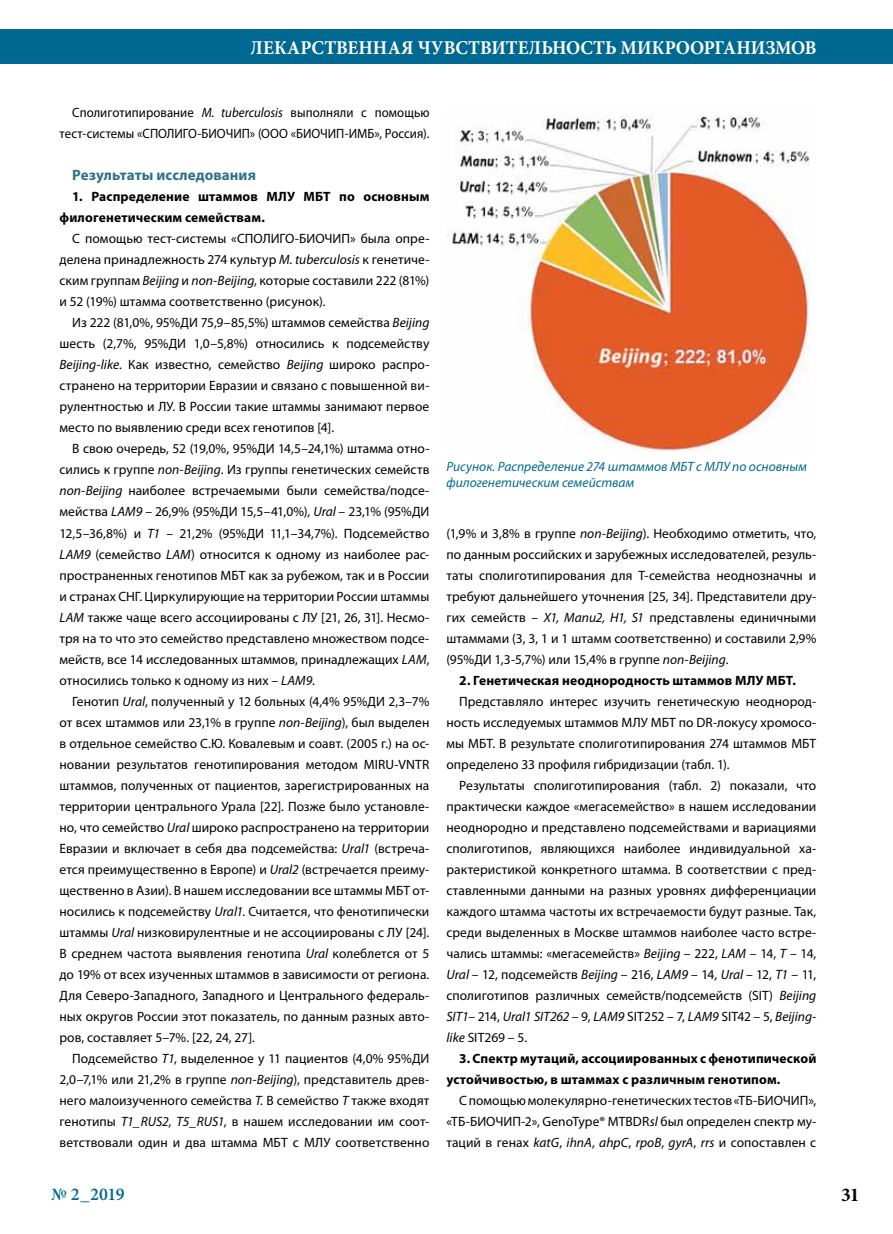
<style>
.page{position:relative;width:893px;height:1234px;background:#fff}
.page>*{position:absolute;margin:0;border:0;box-sizing:border-box;transform-origin:0 0}
.t1{font:700 19.5px "Minion Pro";letter-spacing:.005em;color:#fff;scale:.95 1}
.t2{font:700 19.5px "Minion Pro";color:#000}
.t3{font:600 18px "Minion Pro";color:#006991}
.t4{font:700 15px "Myriad Pro";letter-spacing:.005em;color:#2d718a}
.t5{font:13.5px/21px "Myriad Pro";letter-spacing:.005em;color:#000;text-align:justify}
.t6{font:700 13.5px/21px "Myriad Pro";letter-spacing:.01em;color:#000}
.t7{font:13.5px/21px "Myriad Pro";letter-spacing:.005em;color:#000;text-align:right;scale:.95 1}
.t8{font:italic 13.5px/16.2px "Myriad Pro";color:#006991}
.s1{font-style:italic}
</style>
<div class="page">
<div style="left:0;top:30px;width:893px;height:34px;background:#006991"></div>
<img style="left:448px;top:114px;width:362px;height:337px">
<h1 class="t1" style="left:251px;top:34px;width:597px">ЛЕКАРСТВЕННАЯ ЧУВСТВИТЕЛЬНОСТЬ МИКРООРГАНИЗМОВ</h1>
<p class="t7" style="left:60px;top:102px;width:391px">Сполиготипирование <span class="s1">M. tuberculosis</span> выполняли с помощью тест-системы «СПОЛИГО-БИОЧИП» (ООО «БИОЧИП-ИМБ», Россия).</p>
<p class="t4" style="left:72px;top:165px;width:185px">Результаты исследования</p>
<p class="t6" style="left:60px;top:186px;width:371px;text-indent:13px">1. Распределение штаммов МЛУ МБТ по основным филогенетическим семействам.</p>
<p class="t5" style="left:60px;top:228px;width:371px;text-indent:13px">С помощью тест-системы «СПОЛИГО-БИОЧИП» была опре&shy;делена принадлежность 274 культур <span class="s1">M. tuberculosis</span> к генетиче&shy;ским группам <span class="s1">Beijing</span> и <span class="s1">non-Beijing</span>, которые составили 222 (81%) и 52 (19%) штамма соответственно (рисунок).</p>
<p class="t5" style="left:60px;top:312px;width:371px;text-indent:13px">Из 222 (81,0%, 95%ДИ 75,9–85,5%) штаммов семейства <span class="s1">Beijing </span>шесть (2,7%, 95%ДИ 1,0–5,8%) относились к подсемейству <span class="s1">Beijing-like</span>. Как известно, семейство <span class="s1">Beijing</span> широко распро&shy;странено на территории Евразии и связано с повышенной ви&shy;рулентностью и ЛУ. В России такие штаммы занимают первое место по выявлению среди всех генотипов [4].</p>
<p class="t5" style="left:59px;top:438px;width:371px;text-indent:13px">В свою очередь, 52 (19,0%, 95%ДИ 14,5–24,1%) штамма отно&shy;сились к группе <span class="s1">non-Beijing</span>. Из группы генетических семейств <span class="s1">non-Beijing</span> наиболее встречаемыми были семейства/подсе&shy;мейства <span class="s1">LAM9</span> – 26,9% (95%ДИ 15,5–41,0%), <span class="s1">Ural</span> – 23,1% (95%ДИ 12,5–36,8%) и <span class="s1">T1</span> – 21,2% (95%ДИ 11,1–34,7%). Подсемейство <span class="s1">LAM9</span> (семейство <span class="s1">LAM</span>) относится к одному из наиболее рас&shy;пространенных генотипов МБТ как за рубежом, так и в России и странах СНГ. Циркулирующие на территории России штаммы <span class="s1">LAM</span> также чаще всего ассоциированы с ЛУ [21, 26, 31]. Несмо&shy;тря на то что это семейство представлено множеством подсе&shy;мейств, все 14 исследованных штаммов, принадлежащих <span class="s1">LAM</span>, относились только к одному из них – <span class="s1">LAM9</span>.</p>
<p class="t5" style="left:59px;top:690px;width:371px;text-indent:13px">Генотип <span class="s1">Ural</span>, полученный у 12 больных (4,4% 95%ДИ 2,3–7% от всех штаммов или 23,1% в группе <span class="s1">non-Beijing</span>), был выделен в отдельное семейство С.Ю. Ковалевым и соавт. (2005 г.) на ос&shy;новании результатов генотипирования методом MIRU-VNTR штаммов, полученных от пациентов, зарегистрированных на территории центрального Урала [22]. Позже было установле&shy;но, что семейство <span class="s1">Ural</span> широко распространено на территории Евразии и включает в себя два подсемейства: <span class="s1">Ural1</span> (встреча&shy;ется преимущественно в Европе) и <span class="s1">Ural2</span> (встречается преиму&shy;щественно в Азии). В нашем исследовании все штаммы МБТ от&shy;носились к подсемейству <span class="s1">Ural1</span>. Считается, что фенотипически штаммы <span class="s1">Ural</span> низковирулентные и не ассоциированы с ЛУ [24].<br>В среднем частота выявления генотипа <span class="s1">Ural</span> колеблется от 5 до 19% от всех изученных штаммов в зависимости от региона.<br>Для Северо-Западного, Западного и Центрального федераль&shy;ных округов России этот показатель, по данным разных авто&shy;ров, составляет 5–7%. [22, 24, 27].</p>
<p class="t5" style="left:59px;top:1047px;width:371px;text-indent:13px">Подсемейство <span class="s1">Т1</span>, выделенное у 11 пациентов (4,0% 95%ДИ 2,0–7,1% или 21,2% в группе <span class="s1">non-Beijing</span>), представитель древ&shy;него малоизученного семейства <span class="s1">Т.</span> В семейство <span class="s1">Т</span> также входят генотипы <span class="s1">T1_RUS2</span>, <span class="s1">T5_RUS1</span>, в нашем исследовании им соот&shy;ветствовали один и два штамма МБТ с МЛУ соответственно</p>
<p class="t8" style="left:446px;top:458px;width:362px">Рисунок. Распределение 274 штаммов МБТ с МЛУ по основным филогенетическим семействам</p>
<p class="t5" style="left:446px;top:522px;width:371px">(1,9% и 3,8% в группе <span class="s1">non-Beijing</span>). Необходимо отметить, что, по данным российских и зарубежных исследователей, резуль&shy;таты сполиготипирования для Т-семейства неоднозначны и требуют дальнейшего уточнения [25, 34]. Представители дру&shy;гих семейств – <span class="s1">X1, Manu2, H1, S1</span> представлены единичными штаммами (3, 3, 1 и 1 штамм соответственно) и составили 2,9% (95%ДИ 1,3-5,7%) или 15,4% в группе <span class="s1">non-Beijing</span>.</p>
<p class="t6" style="left:459px;top:669px;width:338px">2. Генетическая неоднородность штаммов МЛУ МБТ.</p>
<p class="t5" style="left:446px;top:690px;width:371px;text-indent:13px">Представляло интерес изучить генетическую неоднород&shy;ность исследуемых штаммов МЛУ МБТ по DR-локусу хромосо&shy;мы МБТ. В результате сполиготипирования 274 штаммов МБТ определено 33 профиля гибридизации (табл. 1).</p>
<p class="t5" style="left:446px;top:774px;width:371px;text-indent:13px">Результаты сполиготипирования (табл. 2) показали, что практически каждое «мегасемейство» в нашем исследовании неоднородно и представлено подсемействами и вариациями сполиготипов, являющихся наиболее индивидуальной ха&shy;рактеристикой конкретного штамма. В соответствии с пред&shy;ставленными данными на разных уровнях дифференциации каждого штамма частоты их встречаемости будут разные. Так, среди выделенных в Москве штаммов наиболее часто встре&shy;чались штаммы: «мегасемейств» <span class="s1">Beijing</span> – 222, <span class="s1">LAM</span> – 14, <span class="s1">T</span> – 14, <span class="s1">Ural</span> – 12, подсемейств <span class="s1">Beijing</span> – 216, <span class="s1">LAM9</span> – 14, <span class="s1">Ural</span> – 12, <span class="s1">T1</span> – 11, сполиготипов различных семейств/подсемейств (SIT) <span class="s1">Beijing SIT1</span>– 214, <span class="s1">Ural1 SIT262</span> – 9, <span class="s1">LAM9</span> SIT252 – 7, <span class="s1">LAM9</span> SIT42 – 5, <span class="s1">Beijing&shy;like</span> SIT269 – 5.</p>
<p class="t6" style="left:446px;top:1047px;width:371px;text-indent:13px">3. Спектр мутаций, ассоциированных с фенотипической устойчивостью, в штаммах с различным генотипом.</p>
<p class="t5" style="left:446px;top:1089px;width:371px;text-indent:13px">С помощью молекулярно-генетических тестов «ТБ-БИОЧИП», «ТБ-БИОЧИП-2», GenoType® MTBDR<span class="s1">sl</span> был определен спектр му&shy;таций в генах <span class="s1">katG</span>, <span class="s1">ihnA</span>, <span class="s1">ahpC</span>, <span class="s1">rpoB</span>, <span class="s1">gyrA</span>, <span class="s1">rrs</span> и сопоставлен с</p>
<h2 class="t3" style="left:51px;top:1181px;width:75px">№ 2_2019</h2>
<h1 class="t2" style="left:841px;top:1180px;width:20px">31</h1>
</div>
